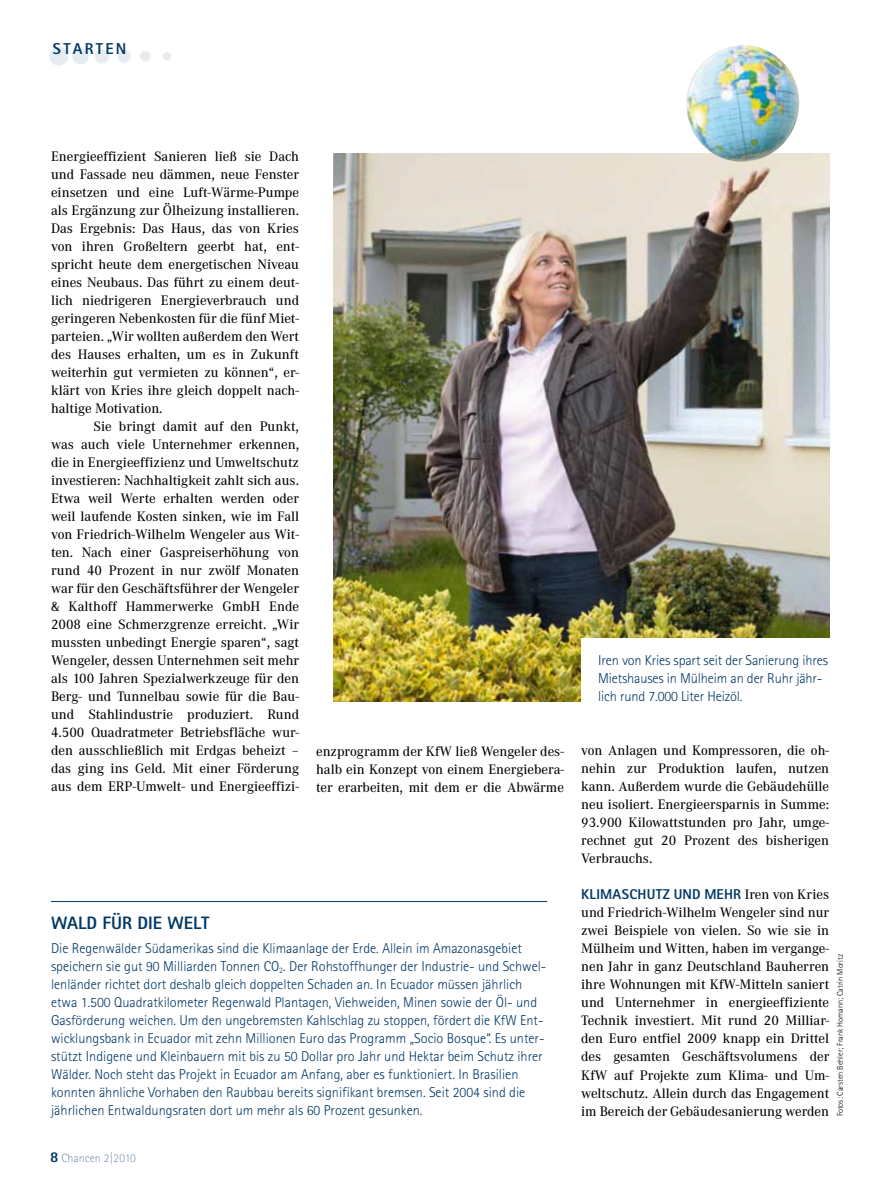
<style>
.page{position:relative;width:893px;height:1191px;background:#fff}
.page>*{position:absolute;margin:0;border:0;box-sizing:border-box;transform-origin:0 0}
.t1{font:800 18px "Rotis Sans Serif Std";color:#003867}
.t2{font:800 15.75px "Rotis Sans Serif Std";letter-spacing:.15em;color:#003867}
.t3{font:500 14.25px/18px "Corporate ATOT";color:#000;text-align:justify}
.t4{font:300 14.25px/18px "Rotis Sans Serif Std";color:#003867}
.t5{font:800 14.25px "Rotis Sans Serif Std";letter-spacing:.02em;color:#003867}
.t6{font:300 12px "Rotis Sans Serif Std";color:#8299b4}
.t7{font:300 8.25px "Rotis Sans Serif Std";color:#000}
.s1{font-family:"Corporate ATOT";font-weight:500;color:#000}
.s2{font-weight:800;font-size:15px;color:#003867}
</style>
<div class="page">
<img style="left:333px;top:153px;width:496px;height:548px">
<img style="left:686px;top:45px;width:115px;height:118px">
<hr style="left:51px;top:901px;width:496px;height:1px;background:#003867">
<div style="left:163px;top:52px;width:8px;height:8px;background:#e6ecf2;border-radius:50%"></div>
<div style="left:140px;top:51px;width:10px;height:10px;background:#e6ecf2;border-radius:50%"></div>
<div style="left:118px;top:50px;width:13px;height:13px;background:#e6ecf2;border-radius:50%"></div>
<div style="left:95px;top:49px;width:14px;height:14px;background:#e6ecf2;border-radius:50%"></div>
<div style="left:72px;top:48px;width:17px;height:16px;background:#e6ecf2;border-radius:50%"></div>
<div style="left:49px;top:47px;width:19px;height:19px;background:#e6ecf2;border-radius:50%"></div>
<div style="left:581px;top:638px;width:256px;height:72px;background:#fff"></div>
<p class="t2" style="left:53px;top:38px;width:75px">STA RTEN</p>
<p class="t3" style="left:51px;top:148px;width:250px">Energieeffizient Sanieren ließ sie Dach und Fassade neu dämmen, neue Fenster einsetzen und eine Luft-Wärme-Pumpe als Ergänzung zur Ölheizung installieren.<br>Das Ergebnis: Das Haus, das von Kries von ihren Großeltern geerbt hat, ent&shy;spricht heute dem energetischen Niveau eines Neubaus. Das führt zu einem deut&shy;lich niedrigeren Energieverbrauch und geringeren Nebenkosten für die fünf Miet&shy;parteien. „Wir wollten außerdem den Wert des Hauses erhalten, um es in Zukunft weiterhin gut vermieten zu können“, er&shy;klärt von Kries ihre gleich doppelt nach&shy;haltige Motivation.</p>
<p class="t3" style="left:51px;top:418px;width:250px;text-indent:43px">Sie bringt damit auf den Punkt, was auch viele Unternehmer erkennen, die in Energieeffizienz und Umweltschutz investieren: Nachhaltigkeit zahlt sich aus.<br>Etwa weil Werte erhalten werden oder weil laufende Kosten sinken, wie im Fall von Friedrich-Wilhelm Wengeler aus Wit&shy;ten. Nach einer Gaspreiserhöhung von rund 40 Prozent in nur zwölf Monaten war für den Geschäftsführer der Wengeler &amp; Kalthoff Hammerwerke GmbH Ende 2008 eine Schmerzgrenze erreicht. „Wir mussten unbedingt Energie sparen“, sagt Wengeler, dessen Unternehmen seit mehr als 100 Jahren Spezialwerkzeuge für den Berg- und Tunnelbau sowie für die Bau&shy;und Stahlindustrie produziert. Rund 4.500 Quadratmeter Betriebsfläche wur&shy;den ausschließlich mit Erdgas beheizt – das ging ins Geld. Mit einer Förderung aus dem ERP-Umwelt- und Energieeffizi-</p>
<p class="t4" style="left:598px;top:651px;width:231px">I ren von Kries spart seit der Sanierung ihres<br>Mietshauses in Mülheim an der Ruhr jähr&shy;lich rund 7.000 Liter Heizöl.</p>
<p class="t3" style="left:581px;top:742px;width:250px">von Anlagen und Kompressoren, die oh&shy;nehin zur Produktion laufen, nutzen kann. Außerdem wurde die Gebäudehülle neu isoliert. Energieersparnis in Summe:<br>93.900 Kilowattstunden pro Jahr, umge&shy;rechnet gut 20 Prozent des bisherigen Verbrauchs.</p>
<p class="t5" style="left:581px;top:885px;width:250px">KLIMASCHUTZ UND MEHR <span class="s1">Iren von Kries</span></p>
<p class="t3" style="left:581px;top:904px;width:250px">und Friedrich-Wilhelm Wengeler sind nur zwei Beispiele von vielen. So wie sie in Mülheim und Witten, haben im vergange&shy;nen Jahr in ganz Deutschland Bauherren ihre Wohnungen mit KfW-Mitteln saniert und Unternehmer in energieeffiziente Technik investiert. Mit rund 20 Milliar&shy;den Euro entfiel 2009 knapp ein Drittel des gesamten Geschäftsvolumens der KfW auf Projekte zum Klima- und Um&shy;weltschutz. Allein durch das Engagement im Bereich der Gebäudesanierung werden</p>
<p class="t3" style="left:316px;top:742px;width:250px">enzprogramm der KfW ließ Wengeler des&shy;halb ein Konzept von einem Energiebera&shy;ter erarbeiten, mit dem er die Abwärme</p>
<p class="t1" style="left:51px;top:911px;width:160px">WALD FÜR DIE WELT</p>
<p class="t4" style="left:51px;top:939px;width:497px">Die Regenwälder Südamerikas sind die Klimaanlage der Erde. Allein im Amazonasgebiet speichern sie gut 90 Milliarden Tonnen CO<sub>2</sub>. Der Rohstoffhunger der I ndustrie- und Schwel&shy;lenländer richtet dort deshalb gleich doppelten Schaden an. I n Ecuador müssen jährlich etwa 1.500 Quadratkilometer Regenwald Plantagen, Viehweiden, Minen sowie der Öl- und Gasförderung weichen. U m den ungebremsten Kahlschlag zu stoppen, fördert die KfW Ent&shy;wicklungsbank in Ecuador mit zehn Millionen Euro das Programm „Socio Bosque“. Es unter&shy;stützt I ndigene und Kleinbauern mit bis zu 50 Dollar pro Jahr und Hektar beim Schutz ihrer Wälder. Noch steht das Projekt in Ecuador am Anfang, aber es funktioniert. I n Brasilien konnten ähnliche Vorhaben den Raubbau bereits signifikant bremsen. Seit 2004 sind die jährlichen Entwaldungsraten dort um mehr als 60 Prozent gesunken.</p>
<p class="t7" style="left:835px;top:1116px;width:164px;rotate:-90deg">Fotos: Carsten Behler; Frank Homann; Catrin Moritz</p>
<p class="t6" style="left:50px;top:1151px;width:87px"><span class="s2">8</span> Chancen 2|2010</p>
</div>
